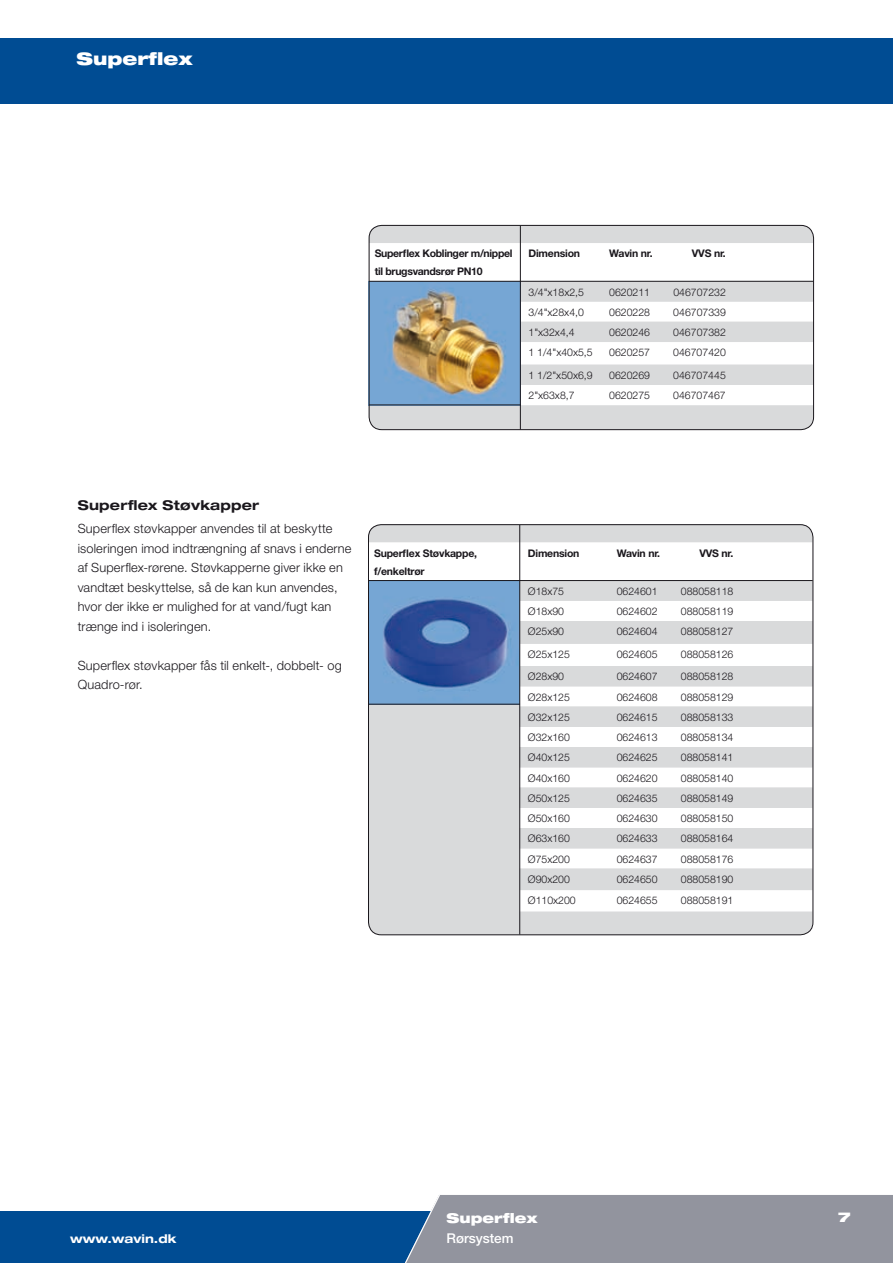
<style>
.page{position:relative;width:893px;height:1263px;background:#fff}
.page>*{position:absolute;margin:0;border:0;box-sizing:border-box;transform-origin:0 0}
.t1{font:900 expanded 17.25px "Helvetica Neue";color:#fff}
.t2{font:700 expanded 13.5px "Helvetica Neue";letter-spacing:.015em;color:#1a171c}
.t3{font:900 expanded 13.5px "Helvetica Neue";color:#fff}
.t4{font:500 13.5px "Helvetica Neue";color:#fff}
.t5{font:300 12.75px/19.5px "Helvetica Neue";letter-spacing:.015em;color:#1a171c}
.t6{font:700 expanded 12px "Helvetica Neue";color:#fff}
.t7{font:300 10.5px "Helvetica Neue";color:#1a171c}
.t8{font:700 10.5px/18px "Helvetica Neue";letter-spacing:-.02em;color:#1a171c}
</style>
<div class="page">
<div style="left:0;top:38px;width:893px;height:66px;background:#004c93"></div>
<div style="left:0;top:1212px;width:893px;height:51px;background:#004c93"></div>
<div style="left:405px;top:1195px;width:488px;height:68px;background:#92949e"></div>
<div style="left:369px;top:225px;width:444px;height:205px;background:#d9dadb;border-radius:13px"></div>
<div style="left:371px;top:243px;width:441px;height:162px;background:#fff"></div>
<svg style="left:521px;top:282px;width:291px;height:103px"></svg>
<img style="left:371px;top:282px;width:149px;height:122px">
<hr style="left:520px;top:226px;width:1px;height:203px;background:#1a171c">
<hr style="left:369px;top:281px;width:444px;height:1px;background:#1a171c">
<div style="left:369px;top:225px;width:445px;height:205px;border:1px solid #1a171c;border-radius:13px"></div>
<hr style="left:369px;top:404px;width:152px;height:1px;background:#1a171c">
<div style="left:368px;top:524px;width:445px;height:411px;background:#d9dadb;border-radius:13px"></div>
<div style="left:370px;top:542px;width:441px;height:38px;background:#fff"></div>
<svg style="left:520px;top:581px;width:291px;height:330px"></svg>
<img style="left:370px;top:581px;width:149px;height:123px">
<hr style="left:519px;top:525px;width:1px;height:409px;background:#1a171c">
<hr style="left:368px;top:580px;width:445px;height:1px;background:#1a171c">
<hr style="left:368px;top:704px;width:152px;height:1px;background:#1a171c">
<h1 class="t1" style="left:76px;top:48px;width:118px">Superflex</h1>
<p class="t8" style="left:375px;top:244px;width:139px">Superflex Koblinger m/nippel til brugsvandsrør PN10</p>
<p class="t8" style="left:529px;top:244px;width:53px">Dimension</p>
<p class="t8" style="left:609px;top:244px;width:45px">Wavin nr.</p>
<p class="t8" style="left:692px;top:244px;width:35px">VVS nr.</p>
<p class="t7" style="left:529px;top:285px;width:57px">3/4"x18x2,5</p>
<p class="t7" style="left:609px;top:285px;width:42px">0620211</p>
<p class="t7" style="left:673px;top:285px;width:54px">046707232</p>
<p class="t7" style="left:528px;top:306px;width:57px">3/4"x28x4,0</p>
<p class="t7" style="left:609px;top:306px;width:42px">0620228</p>
<p class="t7" style="left:673px;top:306px;width:54px">046707339</p>
<p class="t7" style="left:528px;top:326px;width:48px">1"x32x4,4</p>
<p class="t7" style="left:609px;top:326px;width:42px">0620246</p>
<p class="t7" style="left:673px;top:326px;width:54px">046707382</p>
<p class="t7" style="left:528px;top:346px;width:66px">1 1/4"x40x5,5</p>
<p class="t7" style="left:609px;top:346px;width:42px">0620257</p>
<p class="t7" style="left:673px;top:346px;width:54px">046707420</p>
<p class="t7" style="left:528px;top:369px;width:66px">1 1/2"x50x6,9</p>
<p class="t7" style="left:609px;top:369px;width:42px">0620269</p>
<p class="t7" style="left:673px;top:369px;width:54px">046707445</p>
<p class="t7" style="left:528px;top:389px;width:48px">2"x63x8,7</p>
<p class="t7" style="left:609px;top:389px;width:42px">0620275</p>
<p class="t7" style="left:673px;top:389px;width:54px">046707467</p>
<p class="t2" style="left:78px;top:496px;width:183px">Superflex Støvkapper</p>
<p class="t5" style="left:78px;top:519px;width:275px">Superflex støvkapper anvendes til at beskytte isoleringen imod indtrængning af snavs i enderne af Superflex-rørene. Støvkapperne giver ikke en vandtæt beskyttelse, så de kan kun anvendes, hvor der ikke er mulighed for at vand/fugt kan trænge ind i isoleringen.</p>
<p class="t5" style="left:78px;top:655px;width:266px">Superflex støvkapper fås til enkelt-, dobbelt- og<br>Quadro-rør.</p>
<p class="t8" style="left:374px;top:543px;width:105px">Superflex Støvkappe, f/enkeltrør</p>
<p class="t8" style="left:528px;top:543px;width:53px">Dimension</p>
<p class="t8" style="left:617px;top:543px;width:45px">Wavin nr.</p>
<p class="t8" style="left:699px;top:543px;width:35px">VVS nr.</p>
<p class="t7" style="left:528px;top:585px;width:38px">Ø18x75</p>
<p class="t7" style="left:617px;top:585px;width:42px">0624601</p>
<p class="t7" style="left:681px;top:585px;width:54px">088058118</p>
<p class="t7" style="left:528px;top:605px;width:38px">Ø18x90</p>
<p class="t7" style="left:617px;top:605px;width:42px">0624602</p>
<p class="t7" style="left:681px;top:605px;width:54px">088058119</p>
<p class="t7" style="left:528px;top:625px;width:38px">Ø25x90</p>
<p class="t7" style="left:617px;top:625px;width:42px">0624604</p>
<p class="t7" style="left:681px;top:625px;width:54px">088058127</p>
<p class="t7" style="left:528px;top:648px;width:44px">Ø25x125</p>
<p class="t7" style="left:617px;top:648px;width:42px">0624605</p>
<p class="t7" style="left:681px;top:648px;width:54px">088058126</p>
<p class="t7" style="left:528px;top:670px;width:38px">Ø28x90</p>
<p class="t7" style="left:617px;top:670px;width:42px">0624607</p>
<p class="t7" style="left:681px;top:670px;width:54px">088058128</p>
<p class="t7" style="left:528px;top:690px;width:44px">Ø28x125</p>
<p class="t7" style="left:617px;top:690px;width:42px">0624608</p>
<p class="t7" style="left:681px;top:690px;width:54px">088058129</p>
<p class="t7" style="left:528px;top:711px;width:44px">Ø32x125</p>
<p class="t7" style="left:617px;top:711px;width:42px">0624615</p>
<p class="t7" style="left:681px;top:711px;width:54px">088058133</p>
<p class="t7" style="left:528px;top:731px;width:44px">Ø32x160</p>
<p class="t7" style="left:617px;top:731px;width:42px">0624613</p>
<p class="t7" style="left:681px;top:731px;width:54px">088058134</p>
<p class="t7" style="left:528px;top:751px;width:44px">Ø40x125</p>
<p class="t7" style="left:617px;top:751px;width:42px">0624625</p>
<p class="t7" style="left:681px;top:751px;width:54px">088058141</p>
<p class="t7" style="left:528px;top:771px;width:44px">Ø40x160</p>
<p class="t7" style="left:617px;top:771px;width:42px">0624620</p>
<p class="t7" style="left:681px;top:771px;width:54px">088058140</p>
<p class="t7" style="left:528px;top:792px;width:44px">Ø50x125</p>
<p class="t7" style="left:617px;top:792px;width:42px">0624635</p>
<p class="t7" style="left:681px;top:792px;width:54px">088058149</p>
<p class="t7" style="left:528px;top:812px;width:44px">Ø50x160</p>
<p class="t7" style="left:617px;top:812px;width:42px">0624630</p>
<p class="t7" style="left:681px;top:812px;width:54px">088058150</p>
<p class="t7" style="left:528px;top:832px;width:44px">Ø63x160</p>
<p class="t7" style="left:617px;top:832px;width:42px">0624633</p>
<p class="t7" style="left:681px;top:832px;width:54px">088058164</p>
<p class="t7" style="left:528px;top:852px;width:44px">Ø75x200</p>
<p class="t7" style="left:617px;top:852px;width:42px">0624637</p>
<p class="t7" style="left:681px;top:852px;width:54px">088058176</p>
<p class="t7" style="left:528px;top:873px;width:44px">Ø90x200</p>
<p class="t7" style="left:617px;top:873px;width:42px">0624650</p>
<p class="t7" style="left:681px;top:873px;width:54px">088058190</p>
<p class="t7" style="left:528px;top:894px;width:49px">Ø110x200</p>
<p class="t7" style="left:617px;top:894px;width:42px">0624655</p>
<p class="t7" style="left:681px;top:894px;width:54px">088058191</p>
<p class="t6" style="left:70px;top:1231px;width:108px">www.wavin.dk</p>
<p class="t3" style="left:446px;top:1209px;width:93px">Superflex</p>
<p class="t4" style="left:446px;top:1230px;width:69px">Rørsystem</p>
<p class="t3" style="left:838px;top:1208px;width:14px">7</p>
</div>
